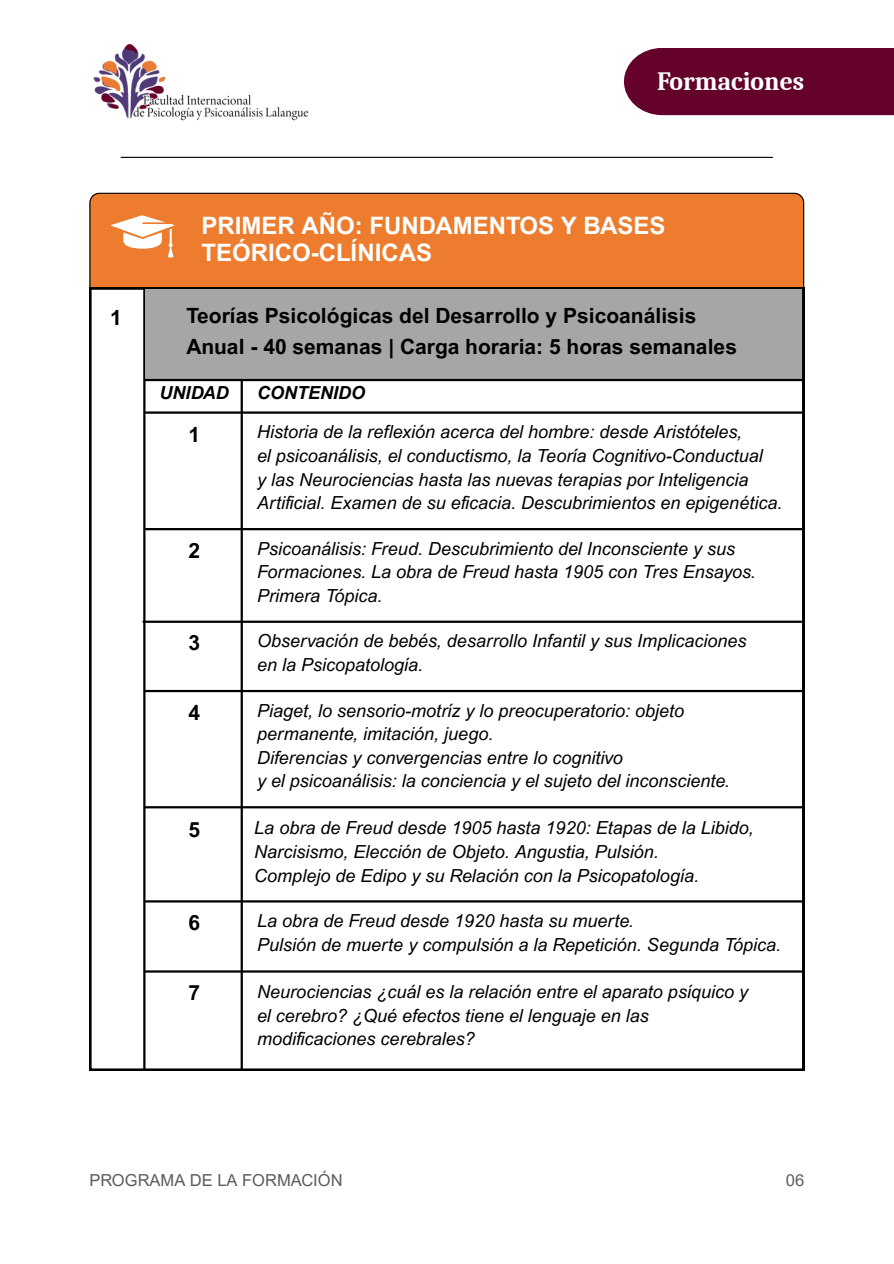
<style>
.page{position:relative;width:894px;height:1264px;background:#fff}
.page>*{position:absolute;margin:0;border:0;box-sizing:border-box;transform-origin:0 0}
.t1{font:700 25.65px "Caladea";color:#fff}
.t2{font:700 24px/27px "Arial MT Pro";color:#fff}
.t3{font:700 21px "Arial MT Pro";color:#000}
.t4{font:italic 18px/23.7px "Arial MT Pro";color:#000}
.t5{font:italic 700 18px "Arial MT Pro";color:#000}
.t6{font:16.5px "Arial MT Pro";color:#5c5c5c}
</style>
<div class="page">
<img style="left:93px;top:44px;width:216px;height:77px">
<div style="left:624px;top:48px;width:269px;height:67px;background:#64022b"></div>
<div style="left:89px;top:193px;width:715px;height:94px;background:#ed7c2e"></div>
<svg style="left:110px;top:215px;width:65px;height:42px"></svg>
<svg style="left:89px;top:287px;width:715px;height:783px"></svg>
<hr style="left:143px;top:287px;width:2px;height:783px;background:#000">
<hr style="left:240px;top:380px;width:3px;height:690px;background:#000">
<hr style="left:145px;top:528px;width:656px;height:2px;background:#000">
<hr style="left:145px;top:411px;width:656px;height:3px;background:#000">
<hr style="left:143px;top:620px;width:658px;height:3px;background:#000">
<hr style="left:144px;top:806px;width:660px;height:2px;background:#000">
<div style="left:145px;top:290px;width:656px;height:90px;background:#a6a6a6"></div>
<hr style="left:144px;top:379px;width:658px;height:2px;background:#000">
<hr style="left:145px;top:690px;width:656px;height:2px;background:#000">
<hr style="left:145px;top:900px;width:656px;height:2px;background:#000">
<hr style="left:145px;top:970px;width:659px;height:2px;background:#000">
<hr style="left:121px;top:157px;width:651px;height:1px;background:#000">
<p class="t1" style="left:657px;top:67px;width:149px">Formaciones</p>
<p class="t3" style="left:110px;top:310px;width:13px">1</p>
<h2 class="t2" style="left:201px;top:215px;width:465px">PRIMER AÑO: FUNDAMENTOS Y BASES<br>TEÓRICO-CLÍNICAS</h2>
<h1 class="t3" style="left:186px;top:308px;width:511px">Teorías Psicológicas del Desarrollo y Psicoanálisis</h1>
<p class="t3" style="left:186px;top:339px;width:552px">Anual - 40 semanas | Carga horaria: 5 horas semanales</p>
<p class="t5" style="left:160px;top:386px;width:71px">UNIDAD</p>
<h3 class="t5" style="left:257px;top:386px;width:110px">CONTENIDO</h3>
<h3 class="t4" style="left:257px;top:422px;width:486px">Historia de la reflexión acerca del hombre: desde Aristóteles,</h3>
<p class="t4" style="left:257px;top:446px;width:507px">el psicoanálisis, el conductismo, la Teoría Cognitivo-Conductual</p>
<p class="t4" style="left:257px;top:470px;width:526px">y las Neurociencias hasta las nuevas terapias por Inteligencia<br>Artificial. Examen de su eficacia. Descubrimientos en epigenética.</p>
<h4 class="t3" style="left:188px;top:542px;width:13px">2</h4>
<p class="t3" style="left:188px;top:426px;width:13px">1</p>
<p class="t4" style="left:257px;top:538px;width:500px">Psicoanálisis: Freud. Descubrimiento del Inconsciente y sus<br>Formaciones. La obra de Freud hasta 1905 con Tres Ensayos.<br>Primera Tópica.</p>
<h4 class="t3" style="left:188px;top:635px;width:13px">3</h4>
<p class="t3" style="left:188px;top:704px;width:13px">4</p>
<p class="t3" style="left:188px;top:822px;width:13px">5</p>
<p class="t3" style="left:188px;top:914px;width:13px">6</p>
<p class="t3" style="left:188px;top:984px;width:13px">7</p>
<p class="t4" style="left:257px;top:631px;width:490px">Observación de bebés, desarrollo Infantil y sus Implicaciones en la Psicopatología.</p>
<p class="t4" style="left:257px;top:700px;width:428px">Piaget, lo sensorio-motríz y lo preocuperatorio: objeto permanente, imitación, juego.</p>
<p class="t4" style="left:257px;top:747px;width:367px">Diferencias y convergencias entre lo cognitivo</p>
<p class="t4" style="left:257px;top:771px;width:474px">y el psicoanálisis: la conciencia y el sujeto del inconsciente.</p>
<p class="t4" style="left:254px;top:818px;width:501px">La obra de Freud desde 1905 hasta 1920: Etapas de la Libido,<br>Narcisismo, Elección de Objeto. Angustia, Pulsión.</p>
<p class="t4" style="left:254px;top:865px;width:446px">Complejo de Edipo y su Relación con la Psicopatología.</p>
<p class="t4" style="left:257px;top:911px;width:378px">La obra de Freud desde 1920 hasta su muerte.</p>
<p class="t4" style="left:257px;top:934px;width:525px">Pulsión de muerte y compulsión a la Repetición. Segunda Tópica.</p>
<p class="t4" style="left:257px;top:982px;width:492px">Neurociencias ¿cuál es la relación entre el aparato psíquico y el cerebro? ¿Qué efectos tiene el lenguaje en las modificaciones cerebrales?</p>
<p class="t6" style="left:89px;top:1173px;width:255px">PROGRAMA DE LA FORMACIÓN</p>
<p class="t6" style="left:785px;top:1173px;width:20px">06</p>
</div>
